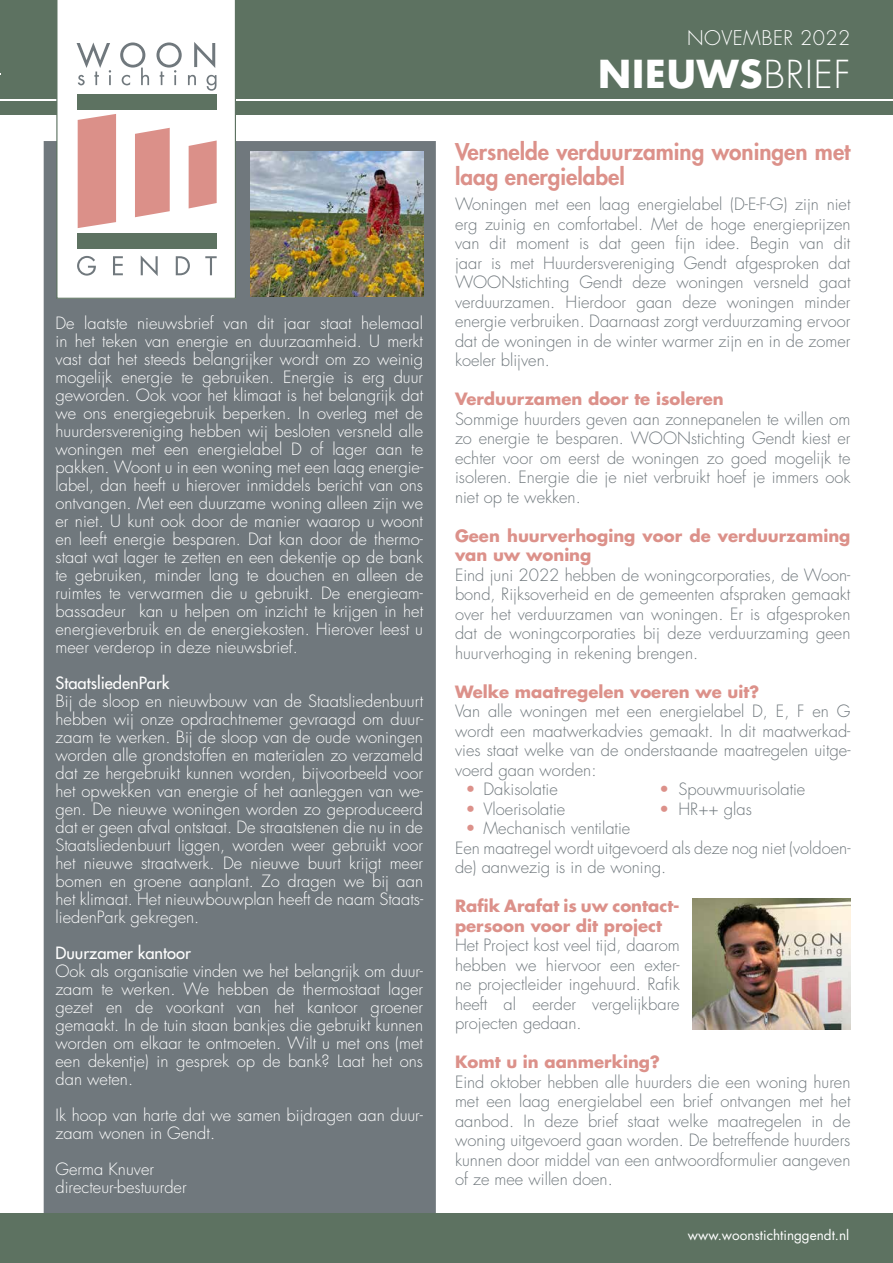
<style>
.page{position:relative;width:893px;height:1263px;background:#fff}
.page>*{position:absolute;margin:0;border:0;box-sizing:border-box;transform-origin:0 0}
.t1{font:700 37.5px "Futura Std";letter-spacing:.025em;color:#fff}
.t2{font:800 22.5px/25.5px "Futura Std";color:#dc918a}
.t3{font:300 19.65px "Futura Std";letter-spacing:.025em;color:#fff}
.t4{font:300 16.5px/18px "Futura Std";color:#fff;text-align:justify}
.t5{font:300 16.5px/19.5px "Futura Std";color:#70787d;text-align:justify}
.t6{font:700 16.5px/19.5px "Futura Std";color:#dc918a}
.t7{font:500 16.5px "Futura Std";color:#fff}
.t8{font:13.5px "Futura Std";color:#fff}
.s1{font-weight:300}
.s2{color:#dc918a}
</style>
<div class="page">
<div style="left:44px;top:141px;width:392px;height:1073px;background:#70787d"></div>
<div style="left:0;top:0;width:893px;height:114px;background:#5d7261"></div>
<hr style="left:0;top:100px;width:893px;height:1px;background:#fff">
<svg style="left:56px;top:0;width:181px;height:299px"></svg>
<div style="left:77px;top:94px;width:140px;height:16px;background:#5d7261"></div>
<div style="left:77px;top:233px;width:140px;height:16px;background:#5d7261"></div>
<div style="left:78px;top:114px;width:38px;height:114px;background:#db9089"></div>
<svg style="left:189px;top:140px;width:28px;height:68px"></svg>
<svg style="left:135px;top:128px;width:35px;height:89px"></svg>
<svg style="left:188px;top:75px;width:8px;height:10px"></svg>
<svg style="left:207px;top:75px;width:9px;height:16px"></svg>
<svg style="left:77px;top:256px;width:19px;height:20px"></svg>
<svg style="left:113px;top:256px;width:10px;height:19px"></svg>
<svg style="left:141px;top:255px;width:17px;height:21px"></svg>
<svg style="left:176px;top:256px;width:14px;height:19px"></svg>
<svg style="left:205px;top:256px;width:12px;height:19px"></svg>
<svg style="left:77px;top:42px;width:34px;height:43px"></svg>
<svg style="left:120px;top:42px;width:29px;height:43px"></svg>
<svg style="left:156px;top:42px;width:26px;height:43px"></svg>
<svg style="left:194px;top:42px;width:21px;height:26px"></svg>
<div style="left:0;top:1214px;width:893px;height:49px;background:#5d7261"></div>
<img style="left:692px;top:899px;width:158px;height:130px">
<img style="left:251px;top:152px;width:172px;height:144px">
<p class="t4" style="left:56px;top:314px;width:369px">De laatste nieuwsbrief van dit jaar staat helemaal in het teken van energie en duurzaamheid. U merkt vast dat het steeds belangrijker wordt om zo weinig mogelijk energie te gebruiken. Energie is erg duur geworden. Ook voor het klimaat is het belangrijk dat we ons energiegebruik beperken. In overleg met de huurdersvereniging hebben wij besloten versneld alle woningen met een energielabel D of lager aan te pakken. Woont u in een woning met een laag energie&shy;label, dan heeft u hierover inmiddels bericht van ons ontvangen. Met een duurzame woning alleen zijn we er niet. U kunt ook door de manier waarop u woont en leeft energie besparen. Dat kan door de thermo&shy;staat wat lager te zetten en een dekentje op de bank te gebruiken, minder lang te douchen en alleen de ruimtes te verwarmen die u gebruikt. De energieam&shy;bassadeur kan u helpen om inzicht te krijgen in het energieverbruik en de energiekosten. Hierover leest u meer verderop in deze nieuwsbrief.</p>
<p class="t7" style="left:56px;top:673px;width:115px">StaatsliedenPark</p>
<p class="t4" style="left:56px;top:692px;width:369px">Bij de sloop en nieuwbouw van de Staatsliedenbuurt hebben wij onze opdrachtnemer gevraagd om duur&shy;zaam te werken. Bij de sloop van de oude woningen worden alle grondstoffen en materialen zo verzameld dat ze hergebruikt kunnen worden, bijvoorbeeld voor het opwekken van energie of het aanleggen van we&shy;gen. De nieuwe woningen worden zo geproduceerd dat er geen afval ontstaat. De straatstenen die nu in de Staatsliedenbuurt liggen, worden weer gebruikt voor het nieuwe straatwerk. De nieuwe buurt krijgt meer bomen en groene aanplant. Zo dragen we bij aan het klimaat. Het nieuwbouwplan heeft de naam Staats&shy;liedenPark gekregen.</p>
<p class="t7" style="left:56px;top:943px;width:137px">Duurzamer kantoor</p>
<p class="t4" style="left:56px;top:963px;width:369px">Ook als organisatie vinden we het belangrijk om duur&shy;zaam te werken. We hebben de thermostaat lager gezet en de voorkant van het kantoor groener gemaakt. In de tuin staan bankjes die gebruikt kunnen worden om elkaar te ontmoeten. Wilt u met ons (met een dekentje) in gesprek op de bank? Laat het ons dan weten.</p>
<p class="t4" style="left:56px;top:1107px;width:369px">Ik hoop van harte dat we samen bijdragen aan duur&shy;zaam wonen in Gendt.</p>
<p class="t4" style="left:56px;top:1161px;width:133px">Germa Knuver directeur-bestuurder</p>
<p class="t3" style="left:687px;top:26px;width:165px">NOVEMBER 2022</p>
<h1 class="t1" style="left:598px;top:49px;width:254px">NIEUWS<span class="s1">BRIEF</span></h1>
<h2 class="t2" style="left:455px;top:139px;width:397px">Versnelde verduurzaming woningen met laag energielabel</h2>
<p class="t5" style="left:455px;top:195px;width:397px">Woningen met een laag energielabel (D-E-F-G) zijn niet erg zuinig en comfortabel. Met de hoge energieprijzen van dit moment is dat geen fijn idee. Begin van dit jaar is met Huurdersvereniging Gendt afgesproken dat WOONstichting Gendt deze woningen versneld gaat verduurzamen. Hierdoor gaan deze woningen minder energie verbruiken. Daarnaast zorgt verduurzaming ervoor dat de woningen in de winter warmer zijn en in de zomer koeler blijven.</p>
<p class="t6" style="left:455px;top:389px;width:270px">Verduurzamen door te isoleren</p>
<p class="t5" style="left:455px;top:409px;width:397px">Sommige huurders geven aan zonnepanelen te willen om zo energie te besparen. WOONstichting Gendt kiest er echter voor om eerst de woningen zo goed mogelijk te isoleren. Energie die je niet verbruikt hoef je immers ook niet op te wekken.</p>
<p class="t6" style="left:455px;top:525px;width:397px">Geen huurverhoging voor de verduurzaming van uw woning</p>
<p class="t5" style="left:455px;top:565px;width:397px">Eind juni 2022 hebben de woningcorporaties, de Woon&shy;bond, Rijksoverheid en de gemeenten afspraken gemaakt over het verduurzamen van woningen. Er is afgesproken dat de woningcorporaties bij deze verduurzaming geen huurverhoging in rekening brengen.</p>
<p class="t6" style="left:455px;top:681px;width:306px">Welke maatregelen voeren we uit?</p>
<p class="t5" style="left:455px;top:702px;width:397px">Van alle woningen met een energielabel D, E, F en G wordt een maatwerkadvies gemaakt. In dit maatwerkad&shy;vies staat welke van de onderstaande maatregelen uitge&shy;voerd gaan worden:</p>
<p class="t5" style="left:465px;top:780px;width:94px"><span class="s2">•</span> Dakisolatie</p>
<p class="t5" style="left:659px;top:780px;width:148px"><span class="s2">•</span> Spouwmuurisolatie</p>
<p class="t5" style="left:465px;top:799px;width:101px"><span class="s2">•</span> Vloerisolatie</p>
<p class="t5" style="left:659px;top:799px;width:95px"><span class="s2">•</span> HR++ glas</p>
<p class="t5" style="left:455px;top:819px;width:397px;text-align:left;text-indent:10px"><span class="s2">•</span> Mechanisch ventilatie<br>Een maatregel wordt uitgevoerd als deze nog niet (voldoen&shy;de) aanwezig is in de woning.</p>
<p class="t6" style="left:455px;top:896px;width:226px">Rafik Arafat is uw contact&shy;persoon voor dit project</p>
<p class="t5" style="left:455px;top:936px;width:226px">Het Project kost veel tijd, daarom hebben we hiervoor een exter&shy;ne projectleider ingehuurd. Rafik heeft al eerder vergelijkbare projecten gedaan.</p>
<p class="t6" style="left:455px;top:1052px;width:206px">Komt u in aanmerking?</p>
<p class="t5" style="left:455px;top:1072px;width:397px">Eind oktober hebben alle huurders die een woning huren met een laag energielabel een brief ontvangen met het aanbod. In deze brief staat welke maatregelen in de woning uitgevoerd gaan worden. De betreffende huurders kunnen door middel van een antwoordformulier aangeven of ze mee willen doen.</p>
<p class="t8" style="left:688px;top:1226px;width:163px">www.woonstichtinggendt.nl</p>
</div>
